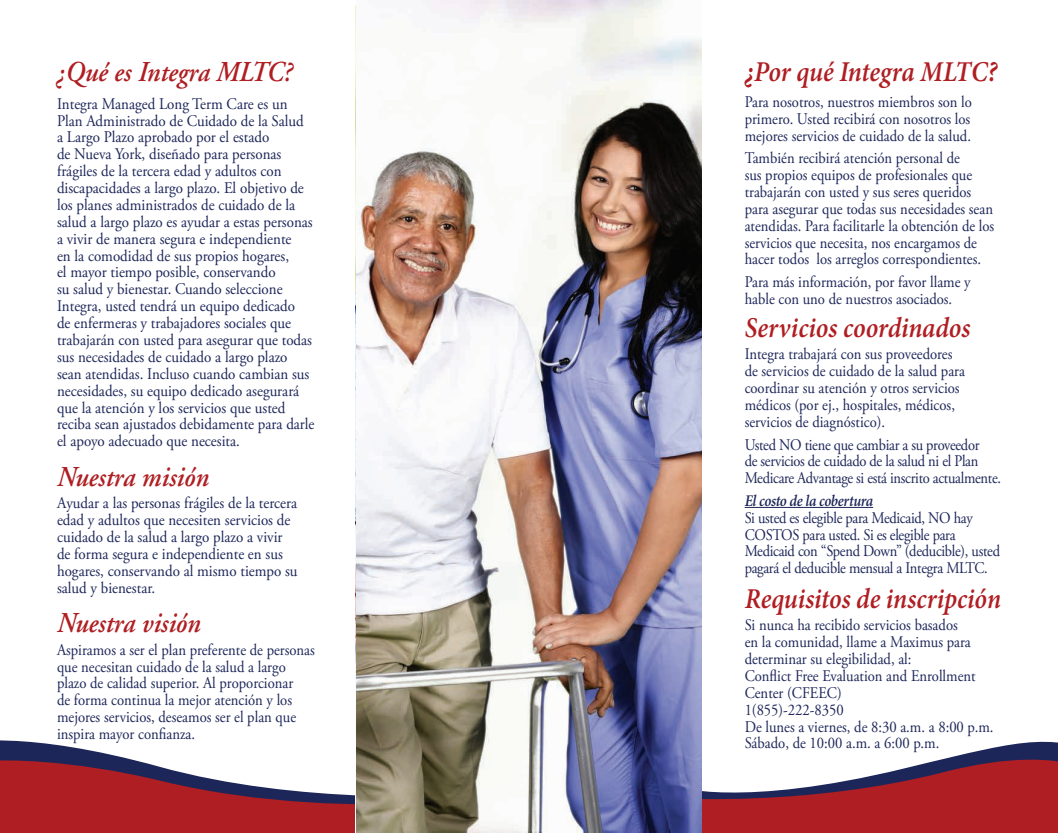
<style>
.page{position:relative;width:1058px;height:833px;background:#fff}
.page>*{position:absolute;margin:0;border:0;box-sizing:border-box;transform-origin:0 0}
.t1{font:italic 600 28.75px "Minion Pro";color:#af1e22;scale:.9 1}
.t2{font:italic 600 28.75px "Adobe Garamond";color:#af1e22;scale:.9 1}
.t3{font:16.25px/16.9px "Adobe Garamond Pro";color:#1d2659;scale:.9 1}
.t4{font:16.25px/16.9px "Adobe Garamond Pro";color:#1d2659;scale:.92 1}
.t5{font:16.25px/16.9px "Adobe Garamond Pro";letter-spacing:-.02em;color:#1d2659;scale:.89 1}
.s1{font-family:"Minion Pro";font-weight:600;font-style:italic}
</style>
<div class="page">
<hr style="left:744px;top:507px;width:129px;height:1px;background:#1d2659">
<svg style="left:702px;top:741px;width:355px;height:91px"></svg>
<svg style="left:1px;top:740px;width:354px;height:92px"></svg>
<img style="left:356px;top:0;width:346px;height:832px">
<p class="t2" style="left:57px;top:56px;width:263px">¿Qué es Integra MLTC?</p>
<p class="t4" style="left:57px;top:96px;width:281px">Integra Managed Long Term Care es un Plan Administrado de Cuidado de la Salud<br>a Largo Plazo aprobado por el estado<br>de Nueva York, diseñado para personas frágiles de la tercera edad y adultos con discapacidades a largo plazo. El objetivo de los planes administrados de cuidado de la salud a largo plazo es ayudar a estas personas a vivir de manera segura e independiente<br>en la comodidad de sus propios hogares,<br>el mayor tiempo posible, conservando<br>su salud y bienestar. Cuando seleccione Integra, usted tendrá un equipo dedicado<br>de enfermeras y trabajadores sociales que trabajarán con usted para asegurar que todas sus necesidades de cuidado a largo plazo sean atendidas. Incluso cuando cambian sus necesidades, su equipo dedicado asegurará que la atención y los servicios que usted reciba sean ajustados debidamente para darle el apoyo adecuado que necesita.</p>
<p class="t2" style="left:57px;top:461px;width:170px">Nuestra misión</p>
<p class="t4" style="left:57px;top:495px;width:263px">Ayudar a las personas frágiles de la tercera edad y adultos que necesiten servicios de cuidado de la salud a largo plazo a vivir de forma segura e independiente en sus hogares, conservando al mismo tiempo su salud y bienestar.</p>
<p class="t2" style="left:57px;top:607px;width:161px">Nuestra visión</p>
<p class="t3" style="left:57px;top:641px;width:288px">Aspiramos a ser el plan preferente de personas que necesitan cuidado de la salud a largo plazo de calidad superior. Al proporcionar<br>de forma continua la mejor atención y los mejores servicios, deseamos ser el plan que inspira mayor confianza.</p>
<p class="t1" style="left:746px;top:52px;width:282px">¿Por qué Integra MLTC?</p>
<p class="t3" style="left:746px;top:94px;width:254px;text-align:justify">Para nosotros, nuestros miembros son lo primero. Usted recibirá con nosotros los mejores servicios de cuidado de la salud.</p>
<p class="t3" style="left:746px;top:150px;width:279px">También recibirá atención personal de<br>sus propios equipos de profesionales que trabajarán con usted y sus seres queridos para asegurar que todas sus necesidades sean atendidas. Para facilitarle la obtención de los servicios que necesita, nos encargamos de hacer todos los arreglos correspondientes.</p>
<p class="t3" style="left:746px;top:274px;width:252px">Para más información, por favor llame y hable con uno de nuestros asociados.</p>
<p class="t1" style="left:746px;top:307px;width:252px">Servicios coordinados</p>
<p class="t3" style="left:746px;top:346px;width:246px">Integra trabajará con sus proveedores de servicios de cuidado de la salud para coordinar su atención y otros servicios médicos (por ej., hospitales, médicos, servicios de diagnóstico).</p>
<p class="t5" style="left:746px;top:436px;width:289px">Usted NO tiene que cambiar a su proveedor<br>de servicios de cuidado de la salud ni el Plan<br>Medicare Advantage si está inscrito actualmente.</p>
<p class="t5" style="left:746px;top:492px;width:288px"><span class="s1">El costo de la cobertura<br></span>Si usted es elegible para Medicaid, NO hay COSTOS para usted. Si es elegible para Medicaid con “Spend Down” (deducible), usted pagará el deducible mensual a Integra MLTC.</p>
<p class="t1" style="left:746px;top:578px;width:286px">Requisitos de inscripción</p>
<p class="t3" style="left:746px;top:617px;width:278px">Si nunca ha recibido servicios basados<br>en la comunidad, llame a Maximus para determinar su elegibilidad, al:<br>Conflict Free Evaluation and Enrollment<br>Center (CFEEC)<br>1(855)-222-8350<br>De lunes a viernes, de 8:30 a.m. a 8:00 p.m.<br>Sábado, de 10:00 a.m. a 6:00 p.m.</p>
<p class="t3" style="left:850px;top:634px;width:6px">l</p>
</div>
